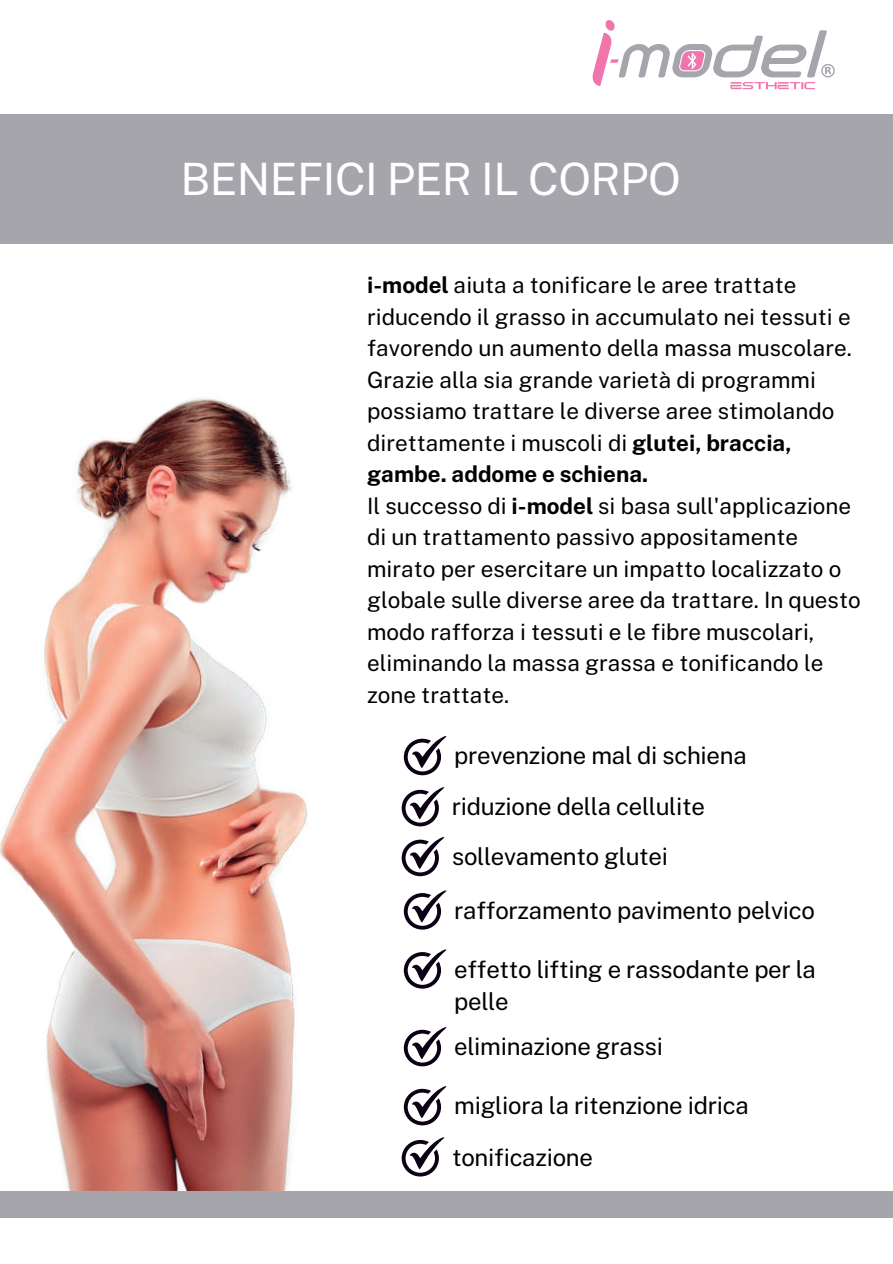
<style>
.page{position:relative;width:893px;height:1264px;background:#fff}
.page>*{position:absolute;margin:0;border:0;box-sizing:border-box;transform-origin:0 0}
.t1{font:44.55px "Public Sans";letter-spacing:-.01em;color:#fff}
.t2{font:24px/49.8px "Public Sans";letter-spacing:-.01em;color:#000}
.t3{font:22.5px/31.5px "Public Sans";color:#000}
.s1{font-weight:700}
</style>
<div class="page">
<img style="left:0;top:398px;width:447px;height:792px">
<div style="left:0;top:1190px;width:892px;height:27px;background:#a6a5ac"></div>
<svg style="left:401px;top:787px;width:43px;height:39px"></svg>
<svg style="left:401px;top:836px;width:43px;height:40px"></svg>
<svg style="left:404px;top:890px;width:42px;height:39px"></svg>
<svg style="left:404px;top:949px;width:42px;height:39px"></svg>
<svg style="left:404px;top:1027px;width:42px;height:39px"></svg>
<svg style="left:404px;top:1085px;width:42px;height:40px"></svg>
<svg style="left:401px;top:1137px;width:43px;height:39px"></svg>
<svg style="left:592px;top:20px;width:242px;height:69px"></svg>
<div style="left:0;top:114px;width:892px;height:129px;background:#a6a5ac"></div>
<svg style="left:404px;top:736px;width:42px;height:39px"></svg>
<h1 class="t1" style="left:180px;top:152px;width:502px">BENEFICI PER IL CORPO</h1>
<p class="t3" style="left:367px;top:269px;width:495px"><span class="s1">i-model</span> aiuta a tonificare le aree trattate riducendo il grasso in accumulato nei tessuti e favorendo un aumento della massa muscolare.<br>Grazie alla sia grande varietà di programmi possiamo trattare le diverse aree stimolando direttamente i muscoli di <span class="s1">glutei, braccia, gambe. addome e schiena.<br></span>Il successo di <span class="s1">i-model</span> si basa sull'applicazione di un trattamento passivo appositamente mirato per esercitare un impatto localizzato o globale sulle diverse aree da trattare. In questo modo rafforza i tessuti e le fibre muscolari, eliminando la massa grassa e tonificando le zone trattate.</p>
<p class="t2" style="left:454px;top:730px;width:294px">prevenzione mal di schiena</p>
<p class="t2" style="left:452px;top:781px;width:254px">riduzione della cellulite sollevamento glutei</p>
<p class="t2" style="left:454px;top:885px;width:362px">rafforzamento pavimento pelvico</p>
<p class="t2" style="left:454px;top:952px;width:363px;line-height:32.5px">effetto lifting e rassodante per la pelle</p>
<p class="t2" style="left:454px;top:1021px;width:210px">eliminazione grassi</p>
<p class="t2" style="left:452px;top:1080px;width:298px;line-height:51.2px">migliora la ritenzione idrica tonificazione</p>
</div>
